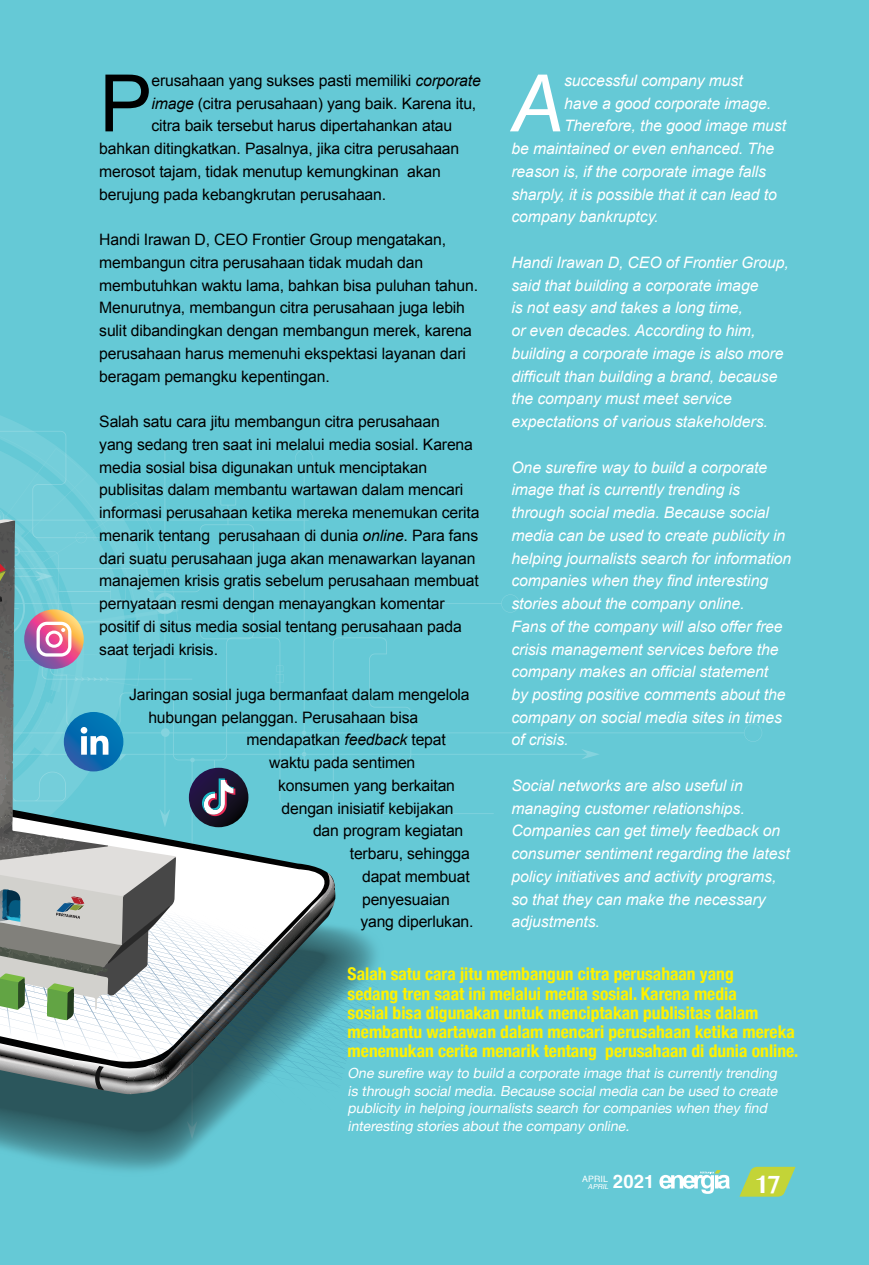
<style>
.page{position:relative;width:869px;height:1265px;background:#fff}
.page>*{position:absolute;margin:0;border:0;box-sizing:border-box;transform-origin:0 0}
.t1{font:italic 79.27px "Arial";color:#fff}
.t2{font:79.27px "Arial";color:#000}
.t3{font:700 26.25px "Myanmar MN";color:#fff}
.t4{font:700 18.55px "Helvetica";color:#fff}
.t5{font:700 condensed 17.5px/19.2px "Helvetica Neue";color:#fff200}
.t6{font:15.75px/22.8px "Arial";letter-spacing:-.01em;color:#000}
.t7{font:italic 15.75px/22.8px "Arial";letter-spacing:-.005em;color:#fff}
.t8{font:italic 14px/17.5px "Helvetica Neue";color:#fff}
.t9{font:8.75px "Helvetica";letter-spacing:.015em;color:#fff}
.t10{font:italic 7px "Helvetica";color:#fff}
.s1{font-style:italic}
</style>
<div class="page">
<div style="left:0;top:0;width:868px;height:1265px;background:#65c9d6"></div>
<hr style="left:351px;top:813px;width:142px;height:1px;background:#b3b3b3">
<svg style="left:351px;top:637px;width:411px;height:124px"></svg>
<svg style="left:351px;top:594px;width:168px;height:19px"></svg>
<svg style="left:0;top:813px;width:398px;height:357px"></svg>
<svg style="left:0;top:416px;width:306px;height:678px"></svg>
<svg style="left:739px;top:1167px;width:56px;height:30px"></svg>
<svg style="left:659px;top:1170px;width:70px;height:24px"></svg>
<h1 class="t1" style="left:511px;top:52px;width:54px">A</h1>
<p class="t7" style="left:563px;top:69px;width:180px">successful company must</p>
<h1 class="t2" style="left:99px;top:52px;width:54px">P</h1>
<p class="t6" style="left:151px;top:69px;width:331px">erusahaan yang sukses pasti memiliki <span class="s1">corporate</span></p>
<p class="t6" style="left:151px;top:92px;width:326px"><span class="s1">image</span> (citra perusahaan) yang baik. Karena itu,</p>
<p class="t6" style="left:151px;top:115px;width:302px">citra baik tersebut harus dipertahankan atau</p>
<p class="t6" style="left:99px;top:137px;width:361px">bahkan ditingkatkan. Pasalnya, jika citra perusahaan</p>
<p class="t6" style="left:99px;top:160px;width:343px">merosot tajam, tidak menutup kemungkinan akan</p>
<p class="t6" style="left:99px;top:183px;width:288px">berujung pada kebangkrutan perusahaan.</p>
<p class="t6" style="left:99px;top:228px;width:380px">Handi Irawan D, CEO Frontier Group mengatakan, membangun citra perusahaan tidak mudah dan membutuhkan waktu lama, bahkan bisa puluhan tahun.<br>Menurutnya, membangun citra perusahaan juga lebih sulit dibandingkan dengan membangun merek, karena perusahaan harus memenuhi ekspektasi layanan dari beragam pemangku kepentingan.</p>
<p class="t6" style="left:99px;top:410px;width:381px">Salah satu cara jitu membangun citra perusahaan<br>yang sedang tren saat ini melalui media sosial. Karena media sosial bisa digunakan untuk menciptakan publisitas dalam membantu wartawan dalam mencari informasi perusahaan ketika mereka menemukan cerita menarik tentang perusahaan di dunia <span class="s1">online</span>. Para fans dari suatu perusahaan juga akan menawarkan layanan manajemen krisis gratis sebelum perusahaan membuat pernyataan resmi dengan menayangkan komentar positif di situs media sosial tentang perusahaan pada saat terjadi krisis.</p>
<p class="t6" style="left:129px;top:683px;width:342px">Jaringan sosial juga bermanfaat dalam mengelola</p>
<p class="t6" style="left:148px;top:706px;width:271px">hubungan pelanggan. Perusahaan bisa</p>
<p class="t6" style="left:246px;top:729px;width:201px">mendapatkan <span class="s1">feedback</span> tepat</p>
<p class="t6" style="left:269px;top:751px;width:147px">waktu pada sentimen</p>
<p class="t6" style="left:278px;top:774px;width:178px">konsumen yang berkaitan</p>
<p class="t6" style="left:281px;top:797px;width:174px">dengan inisiatif kebijakan</p>
<p class="t6" style="left:313px;top:820px;width:152px">dan program kegiatan</p>
<p class="t6" style="left:349px;top:842px;width:122px">terbaru, sehingga</p>
<p class="t6" style="left:362px;top:865px;width:109px">dapat membuat</p>
<p class="t6" style="left:362px;top:888px;width:89px">penyesuaian</p>
<p class="t6" style="left:360px;top:911px;width:115px">yang diperlukan.</p>
<p class="t5" style="left:347px;top:963px;width:452px">Salah satu cara jitu membangun citra perusahaan yang<br>sedang tren saat ini melalui media sosial. Karena media<br>sosial bisa digunakan untuk menciptakan publisitas dalam membantu wartawan dalam mencari perusahaan ketika mereka menemukan cerita menarik tentang perusahaan di dunia online.</p>
<p class="t8" style="left:347px;top:1065px;width:435px">One surefire wayto build a corporate image thatiscurrentlytrending isthrough socialmedia.Because socialmedia can be used to create publicityin helping journalistssearch forcompanieswhen theyfind interesting storiesaboutthe companyonline.</p>
<p class="t7" style="left:563px;top:92px;width:209px">have a good corporate image.</p>
<p class="t7" style="left:563px;top:115px;width:223px">Therefore, the good image must</p>
<p class="t7" style="left:511px;top:137px;width:264px">be maintained or even enhanced. The</p>
<p class="t7" style="left:511px;top:160px;width:256px">reason is, if the corporate image falls</p>
<p class="t7" style="left:511px;top:183px;width:267px">sharply, it is possible that it can lead to</p>
<p class="t7" style="left:511px;top:206px;width:149px">company bankruptcy.</p>
<p class="t7" style="left:511px;top:251px;width:279px">Handi Irawan D, CEO of Frontier Group, said that building a corporate image<br>is not easy and takes a long time,<br>or even decades. According to him, building a corporate image is also more difficult than building a brand, because the company must meet service expectations of various stakeholders.</p>
<p class="t7" style="left:511px;top:456px;width:281px">One surefire way to build a corporate image that is currently trending is through social media. Because social media can be used to create publicity in helping journalists search for information companies when they find interesting stories about the company online.<br>Fans of the company will also offer free crisis management services before the company makes an official statement<br>by posting positive comments about the company on social media sites in times of crisis.</p>
<p class="t7" style="left:511px;top:774px;width:280px">Social networks are also useful in managing customer relationships.<br>Companies can get timely feedback on consumer sentiment regarding the latest policy initiatives and activity programs, so that they can make the necessary adjustments.</p>
<p class="t4" style="left:612px;top:1167px;width:43px">2021</p>
<h2 class="t3" style="left:754px;top:1168px;width:28px">17</h2>
<p class="t9" style="left:582px;top:1173px;width:27px">APRIL</p>
<p class="t10" style="left:587px;top:1181px;width:24px">APRIL</p>
</div>
